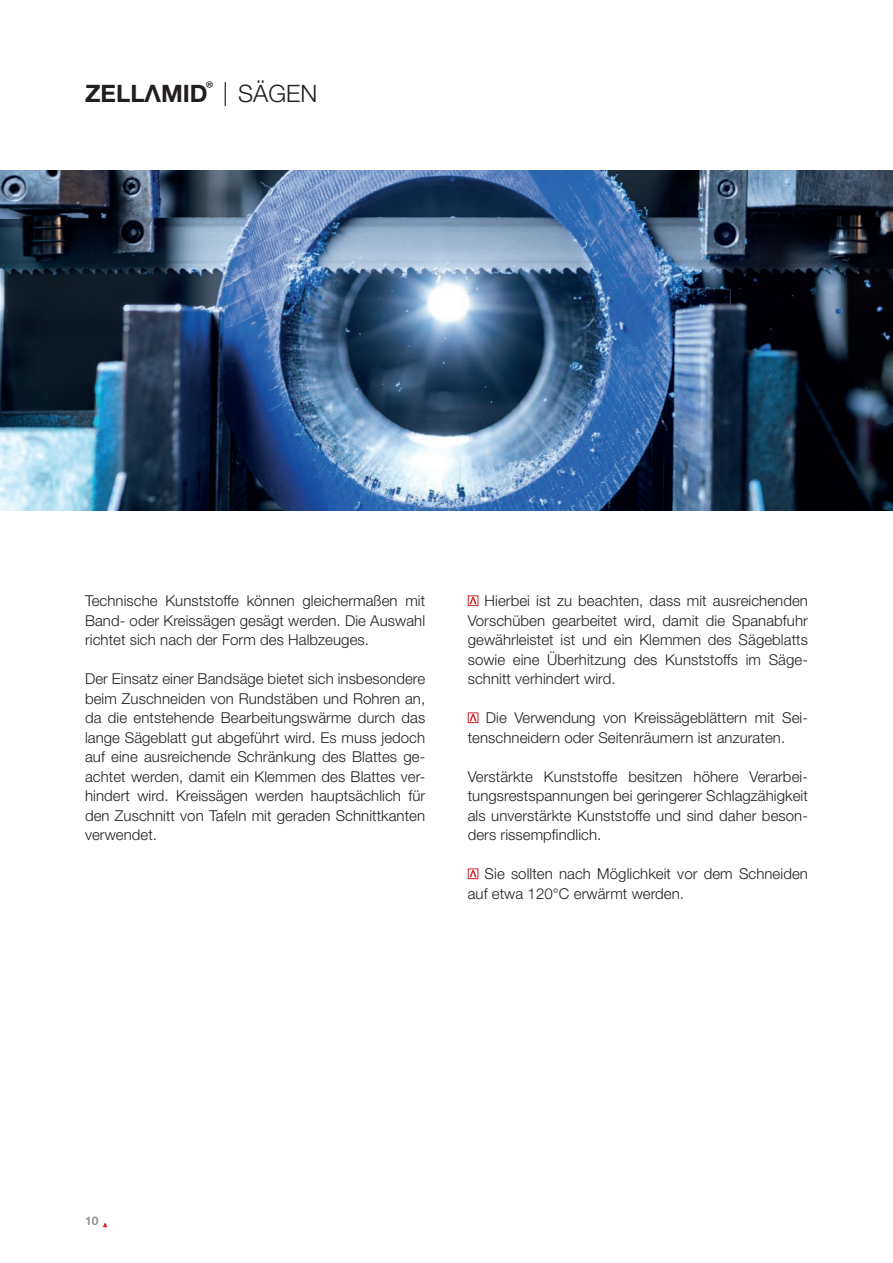
<style>
.page{position:relative;width:893px;height:1263px;background:#fff}
.page>*{position:absolute;margin:0;border:0;box-sizing:border-box;transform-origin:0 0}
.t1{font:24px "ZELLAMID";color:#231f20}
.t2{font:300 15px/19.5px "Helvetica Neue LT Pro";letter-spacing:.005em;color:#231f20;text-align:justify}
.t3{font:700 12px "Helvetica Neue LT Pro";color:#939598}
.s1{font-family:"Helvetica Neue LT Pro";font-weight:300}
</style>
<div class="page">
<svg style="left:103px;top:1222px;width:4px;height:5px"></svg>
<img style="left:0;top:170px;width:893px;height:340px">
<div style="left:468px;top:595px;width:10px;height:11px;border:1px solid #d1232a"></div>
<svg style="left:469px;top:597px;width:8px;height:7px"></svg>
<div style="left:468px;top:712px;width:10px;height:11px;border:1px solid #d1232a"></div>
<svg style="left:469px;top:714px;width:8px;height:7px"></svg>
<div style="left:468px;top:868px;width:10px;height:11px;border:1px solid #d1232a"></div>
<svg style="left:469px;top:870px;width:8px;height:7px"></svg>
<h1 class="t1" style="left:85px;top:78px;width:234px">ZELLAMID® <span class="s1">| SÄGEN</span></h1>
<p class="t2" style="left:85px;top:591px;width:342px">Technische Kunststoffe können gleichermaßen mit Band- oder Kreissägen gesägt werden. Die Auswahl richtet sich nach der Form des Halbzeuges.</p>
<p class="t2" style="left:85px;top:669px;width:342px">Der Einsatz einer Bandsäge bietet sich insbesondere beim Zuschneiden von Rundstäben und Rohren an, da die entstehende Bearbeitungswärme durch das lange Sägeblatt gut abgeführt wird. Es muss jedoch auf eine ausreichende Schränkung des Blattes ge&shy;achtet werden, damit ein Klemmen des Blattes ver&shy;hindert wird. Kreissägen werden hauptsächlich für den Zuschnitt von Tafeln mit geraden Schnittkanten verwendet.</p>
<p class="t2" style="left:468px;top:591px;width:342px;text-indent:17px">Hierbei ist zu beachten, dass mit ausreichenden Vorschüben gearbeitet wird, damit die Spanabfuhr gewährleistet ist und ein Klemmen des Sägeblatts sowie eine Überhitzung des Kunststoffs im Säge&shy;schnitt verhindert wird.</p>
<p class="t2" style="left:468px;top:708px;width:342px;text-indent:18px">Die Verwendung von Kreissägeblättern mit Sei&shy;tenschneidern oder Seitenräumern ist anzuraten.</p>
<p class="t2" style="left:468px;top:766px;width:342px">Verstärkte Kunststoffe besitzen höhere Verarbei&shy;tungsrestspannungen bei geringerer Schlagzähigkeit als unverstärkte Kunststoffe und sind daher beson&shy;ders rissempfindlich.</p>
<p class="t2" style="left:468px;top:864px;width:342px;text-indent:17px">Sie sollten nach Möglichkeit vor dem Schneiden auf etwa 120°C erwärmt werden.</p>
<p class="t3" style="left:85px;top:1213px;width:15px">10</p>
</div>
